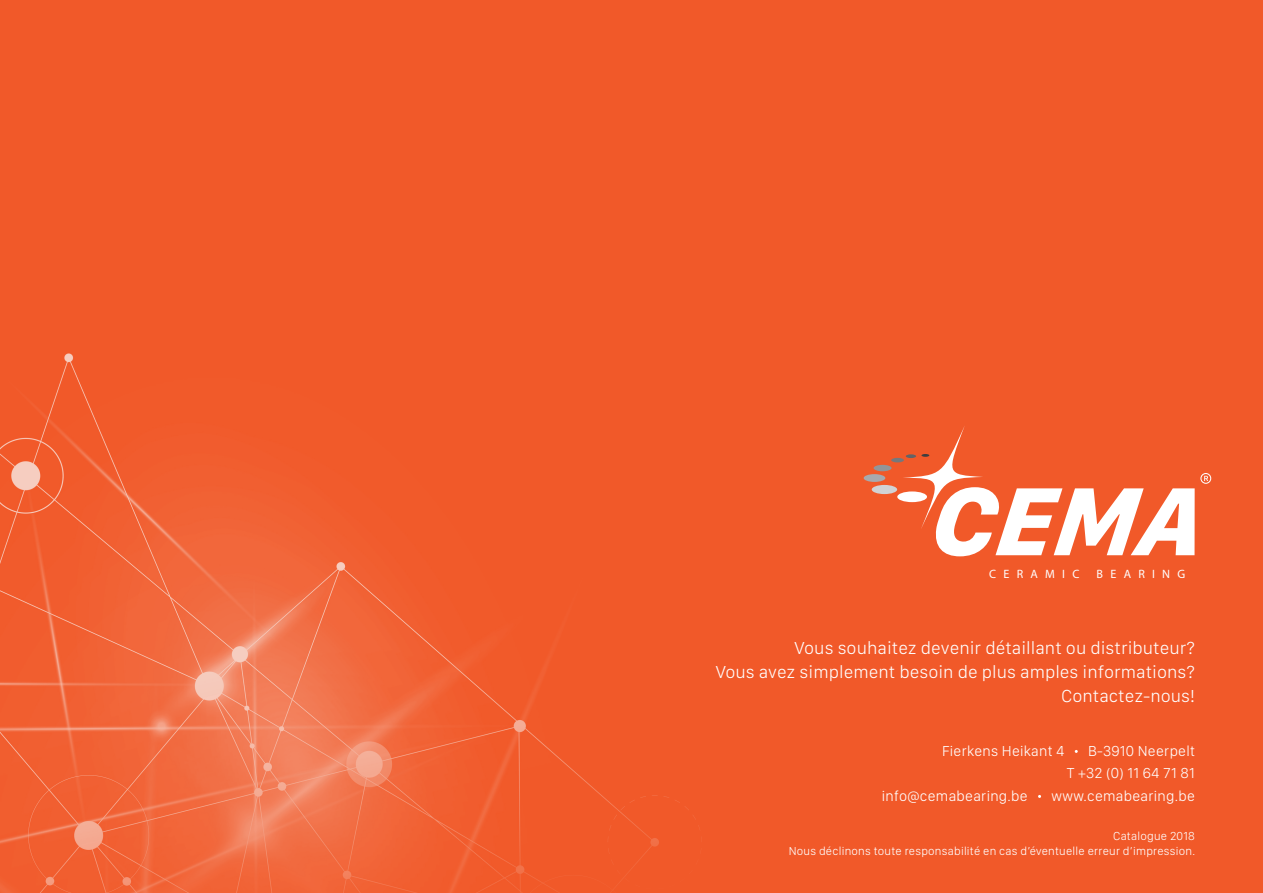
<style>
.page{position:relative;width:1263px;height:893px;background:#f15929}
.page>*{position:absolute;margin:0;border:0;box-sizing:border-box;transform-origin:0 0}
.t1{font:300 18px/24px "San Francisco Text";color:#fff;text-align:right}
.t2{font:300 15px/22.5px "San Francisco Display";letter-spacing:.02em;color:#fff;text-align:right}
.t3{font:600 12.15px "San Francisco Text";letter-spacing:.6em;color:#fff}
.t4{font:300 12px/15px "San Francisco Display";letter-spacing:.02em;color:#fff;text-align:right}
</style>
<div class="page">
<svg style="left:897px;top:491px;width:30px;height:11px"></svg>
<div style="left:872px;top:485px;width:25px;height:9px;background:#d1d2d4;border-radius:50%"></div>
<div style="left:864px;top:474px;width:21px;height:8px;background:#a8a9ad;border-radius:50%"></div>
<div style="left:873px;top:465px;width:18px;height:6px;background:#939598;border-radius:50%"></div>
<svg style="left:891px;top:458px;width:13px;height:4px"></svg>
<svg style="left:902px;top:426px;width:309px;height:130px"></svg>
<img style="left:0;top:353px;width:699px;height:540px">
<p class="t3" style="left:989px;top:567px;width:92px">CERAMIC</p>
<p class="t3" style="left:1096px;top:567px;width:90px">BEARING</p>
<p class="t1" style="left:715px;top:637px;width:481px">Vous souhaitez devenir détaillant ou distributeur?<br>Vous avez simplement besoin de plus amples informations?<br>Contactez-nous!</p>
<p class="t2" style="left:942px;top:740px;width:124px">Fierkens Heikant 4</p>
<p class="t2" style="left:1067px;top:740px;width:130px">B-3910 Neerpelt<br>T +32 (0) 11 64 71 81</p>
<p class="t2" style="left:882px;top:785px;width:147px">info@cemabearing.be</p>
<p class="t2" style="left:1051px;top:785px;width:145px">www.cemabearing.be</p>
<p class="t4" style="left:789px;top:830px;width:408px">Catalogue 2018<br>Nous déclinons toute responsabilité en cas d’éventuelle erreur d’impression.</p>
</div>
